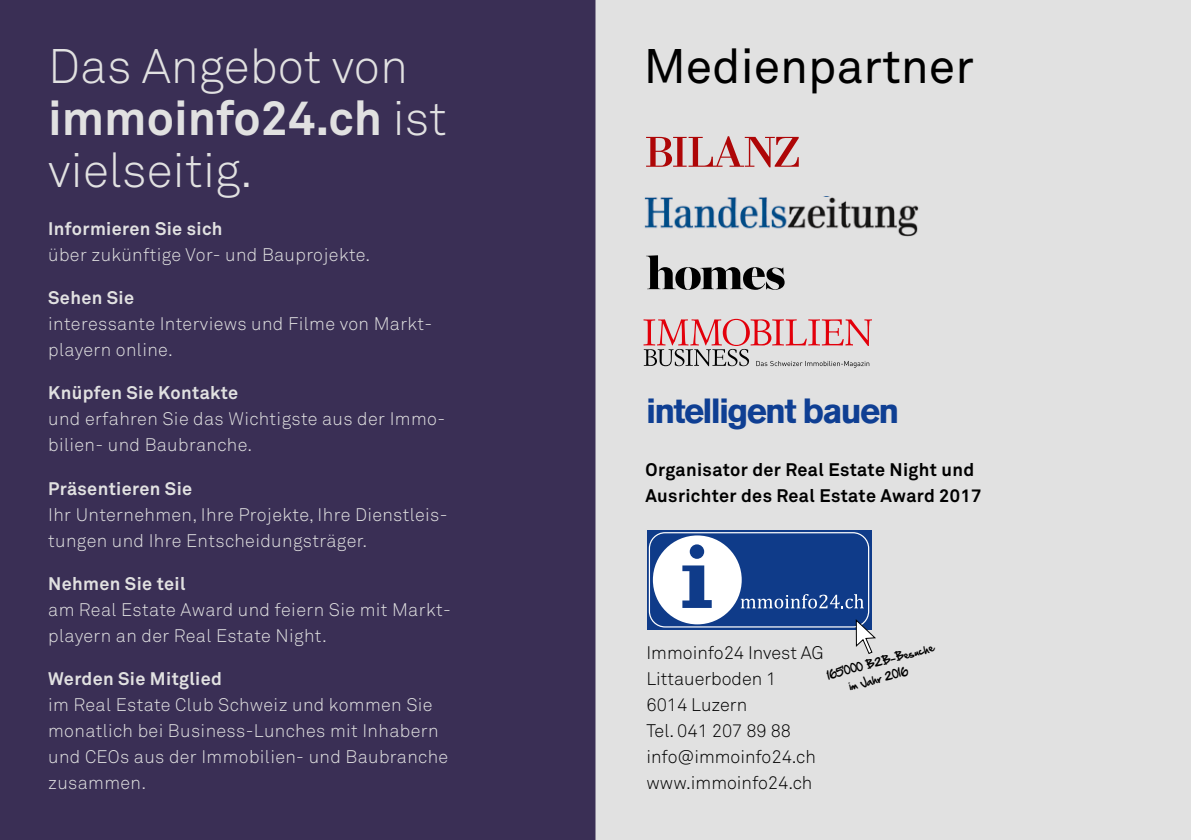
<style>
.page{position:relative;width:1191px;height:840px;background:#fff}
.page>*{position:absolute;margin:0;border:0;box-sizing:border-box;transform-origin:0 0}
.t1{font:48px "Akkurat Light Pro";color:#e1e1e1}
.t2{font:700 48px "Akkurat Pro";color:#e1e1e1}
.t3{font:48px "Akkurat Pro";color:#000}
.t4{font:700 34.6px "Akzidenz Grotesk BE";letter-spacing:-.05em;color:#0f3f93}
.t5{font:18px/26px "Akkurat Light Pro";letter-spacing:.02em;color:#e1e1e1}
.t6{font:18px/26px "Akkurat Light Pro";color:#000}
.t7{font:700 18px "Akkurat Pro";letter-spacing:.02em;color:#e1e1e1}
.t8{font:700 18px/26px "Akkurat Pro";letter-spacing:.02em;color:#000}
.t9{font:10px/16px "Hand Of Sean";color:#000}
.s1{font-family:"Akkurat Light Pro";font-weight:400}
</style>
<div class="page">
<div style="left:595px;top:0;width:596px;height:839px;background:#e1e1e1"></div>
<div style="left:0;top:0;width:595px;height:839px;background:#3a2f55"></div>
<div style="left:647px;top:529px;width:224px;height:100px;background:#0f3b89"></div>
<div style="left:649px;top:532px;width:220px;height:95px;border:1px solid #fff;border-radius:16px"></div>
<div style="left:653px;top:535px;width:88px;height:89px;background:#fff;border-radius:50%"></div>
<svg style="left:740px;top:594px;width:124px;height:14px"></svg>
<svg style="left:682px;top:565px;width:29px;height:42px"></svg>
<div style="left:689px;top:544px;width:15px;height:14px;background:#0f3b89;border-radius:50%"></div>
<svg style="left:855px;top:618px;width:21px;height:36px"></svg>
<svg style="left:643px;top:318px;width:229px;height:49px"></svg>
<img style="left:644px;top:196px;width:275px;height:41px">
<svg style="left:646px;top:136px;width:152px;height:31px"></svg>
<svg style="left:646px;top:255px;width:138px;height:35px"></svg>
<h1 class="t1" style="left:48px;top:38px;width:361px">Das Angebot von</h1>
<h1 class="t2" style="left:48px;top:88px;width:400px">immoinfo24.ch <span class="s1">ist</span></h1>
<h1 class="t1" style="left:48px;top:141px;width:206px">vielseitig.</h1>
<p class="t7" style="left:48px;top:217px;width:176px">Informieren Sie sich</p>
<p class="t5" style="left:48px;top:242px;width:324px">über zukünftige Vor- und Bauprojekte.</p>
<p class="t7" style="left:48px;top:286px;width:87px">Sehen Sie</p>
<p class="t5" style="left:48px;top:311px;width:386px">interessante Interviews und Filme von Markt&shy;playern online.</p>
<p class="t7" style="left:48px;top:381px;width:192px">Knüpfen Sie Kontakte</p>
<p class="t5" style="left:48px;top:406px;width:398px">und erfahren Sie das Wichtigste aus der Immo&shy;bilien- und Baubranche.</p>
<p class="t7" style="left:48px;top:476px;width:146px">Präsentieren Sie</p>
<p class="t5" style="left:48px;top:501px;width:401px">Ihr Unternehmen, Ihre Projekte, Ihre Dienstleis&shy;tungen und Ihre Entscheidungsträger.</p>
<p class="t7" style="left:48px;top:571px;width:139px">Nehmen Sie teil</p>
<p class="t5" style="left:48px;top:596px;width:404px">am Real Estate Award und feiern Sie mit Markt&shy;playern an der Real Estate Night.</p>
<p class="t7" style="left:48px;top:666px;width:175px">Werden Sie Mitglied</p>
<p class="t5" style="left:48px;top:691px;width:401px">im Real Estate Club Schweiz und kommen Sie monatlich bei Business-Lunches mit Inhabern und CEOs aus der Immobilien- und Baubranche zusammen.</p>
<h1 class="t3" style="left:643px;top:38px;width:331px">Medienpartner</h1>
<h2 class="t4" style="left:646px;top:391px;width:255px">intelligent bauen</h2>
<p class="t8" style="left:645px;top:456px;width:337px">Organisator der Real Estate Night und<br>Ausrichter des Real Estate Award 2017</p>
<p class="t6" style="left:646px;top:639px;width:179px">Immoinfo24 Invest AG<br>Littauerboden 1<br>6014 Luzern<br>Tel. 041 207 89 88 info@immoinfo24.ch www.immoinfo24.ch</p>
<p class="t9" style="left:843px;top:663px;width:93px;text-indent:-18px;rotate:-15deg">165’000 B2B-Besuche im Jahr 2016</p>
</div>
